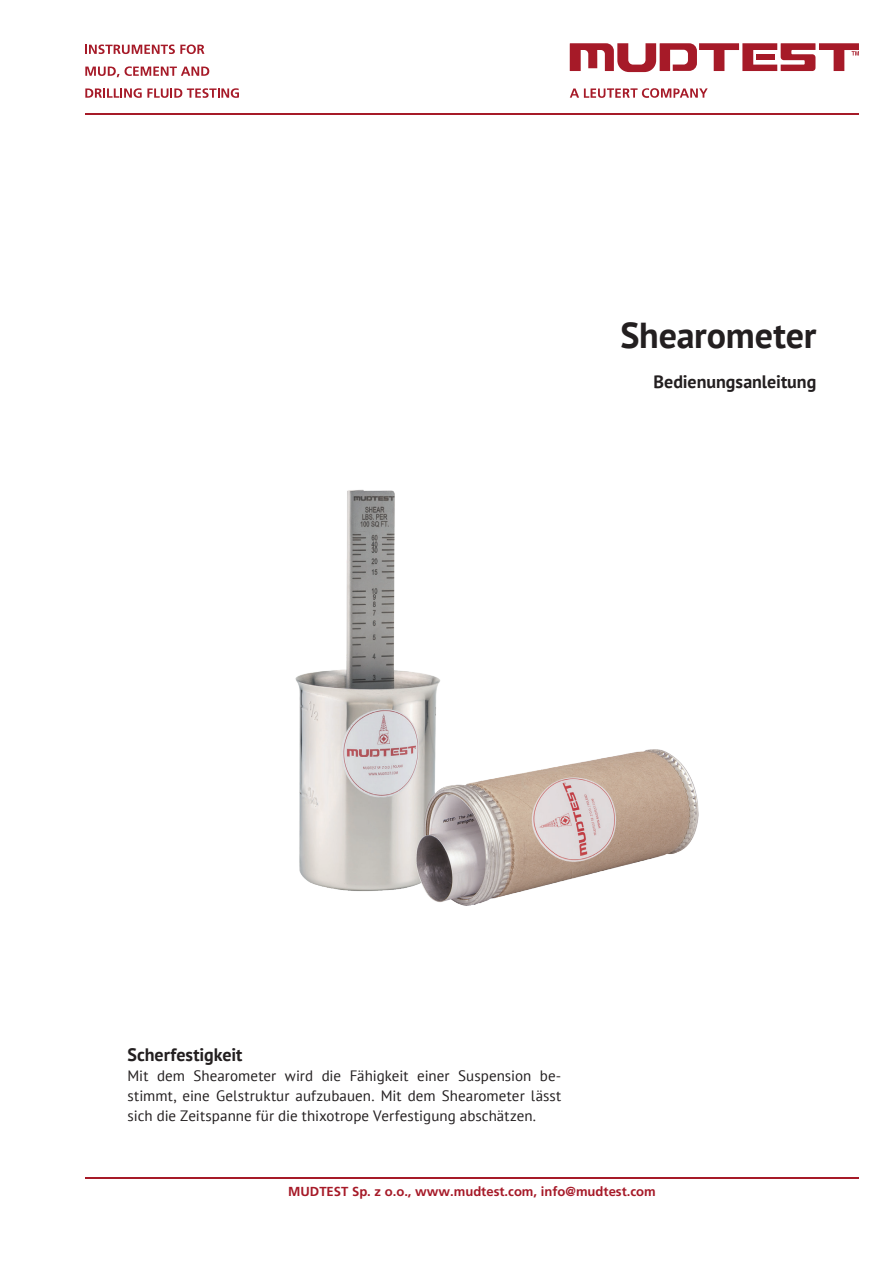
<style>
.page{position:relative;width:893px;height:1263px;background:#fff}
.page>*{position:absolute;margin:0;border:0;box-sizing:border-box;transform-origin:0 0}
.t1{font:700 36px "PT Sans";letter-spacing:-.005em;color:#231f20}
.t2{font:700 18px "PT Sans";color:#231f20}
.t3{font:15px/19.8px "PT Sans";letter-spacing:.005em;color:#231f20;text-align:justify}
.t4{font:700 13.05px "Frutiger LT Pro";color:#a61a28}
</style>
<div class="page">
<svg style="left:570px;top:88px;width:138px;height:10px"></svg>
<svg style="left:570px;top:43px;width:289px;height:29px"></svg>
<hr style="left:85px;top:114px;width:774px;height:1px;background:#a61a28">
<hr style="left:85px;top:1177px;width:774px;height:1px;background:#a61a28">
<svg style="left:85px;top:45px;width:119px;height:9px"></svg>
<svg style="left:85px;top:66px;width:124px;height:11px"></svg>
<svg style="left:85px;top:88px;width:154px;height:10px"></svg>
<img style="left:295px;top:489px;width:404px;height:417px">
<h1 class="t1" style="left:620px;top:312px;width:197px">Shearometer</h1>
<p class="t2" style="left:654px;top:370px;width:164px">Bedienungsanleitung</p>
<p class="t2" style="left:128px;top:1043px;width:116px">Scherfestigkeit</p>
<p class="t3" style="left:128px;top:1065px;width:435px">Mit dem Shearometer wird die Fähigkeit einer Suspension be&shy;stimmt, eine Gelstruktur aufzubauen. Mit dem Shearometer lässt sich die Zeitspanne für die thixotrope Verfestigung abschätzen.</p>
<p class="t4" style="left:288px;top:1184px;width:369px">MUDTEST Sp. z o.o., www.mudtest.com, info@mudtest.com</p>
</div>
